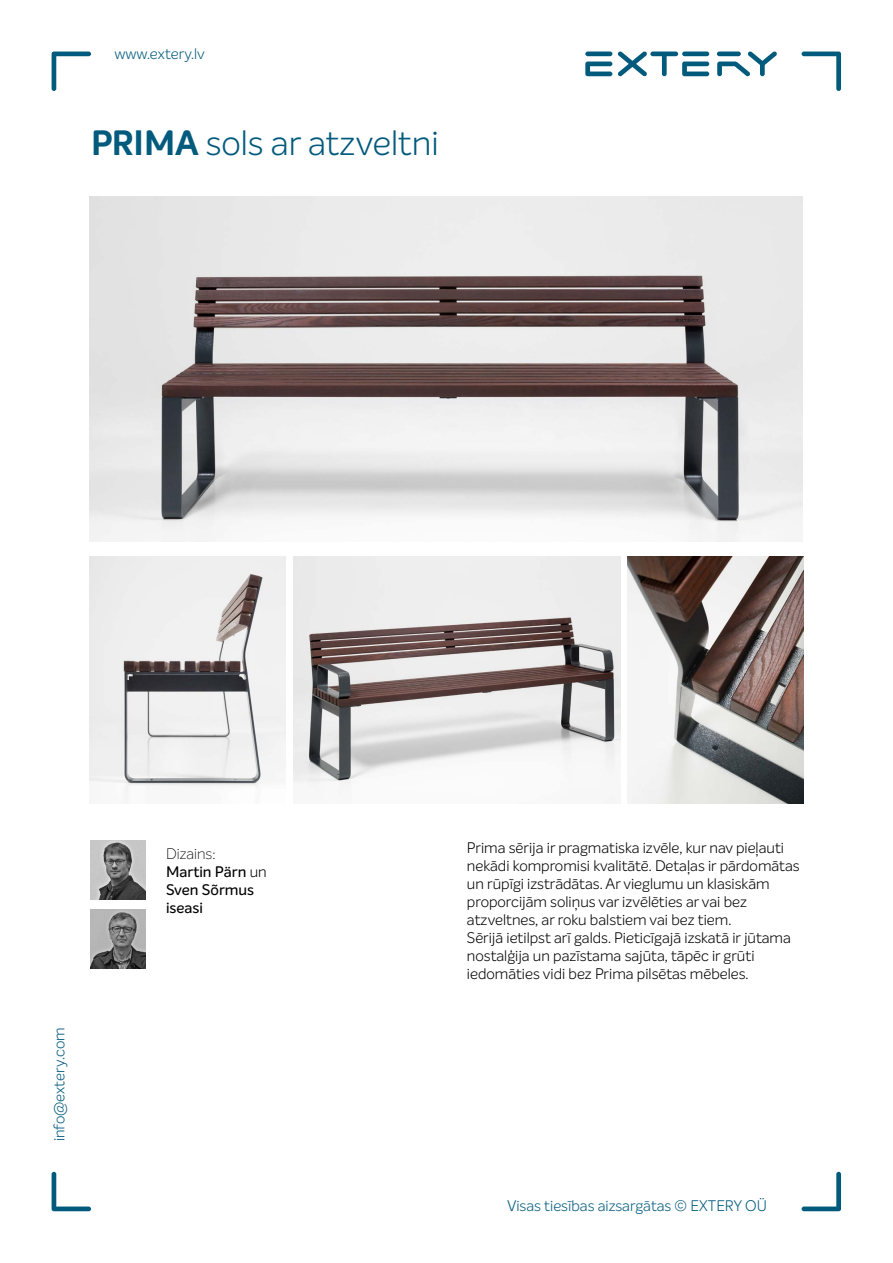
<style>
.page{position:relative;width:893px;height:1263px;background:#fff}
.page>*{position:absolute;margin:0;border:0;box-sizing:border-box;transform-origin:0 0}
.t1{font:300 34.5px "Intelo";color:#025a7c}
.t2{font:300 15px/18px "Intelo";color:#000}
.t3{font:300 15px "Intelo";color:#025a7c}
.t4{font:500 15px/18px "Intelo";color:#000}
.t5{font:300 15px "Intelo";color:#005a7c}
.s1{font-weight:700}
.s2{font-weight:100}
.s3{font-weight:300}
</style>
<div class="page">
<svg style="left:802px;top:52px;width:39px;height:39px"></svg>
<svg style="left:802px;top:1172px;width:39px;height:39px"></svg>
<svg style="left:52px;top:1172px;width:39px;height:39px"></svg>
<svg style="left:52px;top:52px;width:39px;height:39px"></svg>
<svg style="left:585px;top:51px;width:192px;height:26px"></svg>
<img style="left:90px;top:196px;width:712px;height:345px">
<img style="left:628px;top:556px;width:176px;height:247px">
<img style="left:294px;top:556px;width:327px;height:229px">
<img style="left:90px;top:556px;width:196px;height:236px">
<img style="left:90px;top:909px;width:56px;height:60px">
<img style="left:90px;top:841px;width:56px;height:59px">
<p class="t3" style="left:114px;top:45px;width:92px">www.extery.lv</p>
<h1 class="t1" style="left:91px;top:122px;width:349px"><span class="s1">PRIMA</span> sols ar atzveltni</h1>
<p class="t5" style="left:50px;top:1141px;width:116px;rotate:-90deg">info@extery.com</p>
<p class="t4" style="left:166px;top:845px;width:102px"><span class="s2">Dizains:<br></span>Martin Pärn <span class="s3">un<br></span>Sven Sõrmus iseasi</p>
<p class="t2" style="left:467px;top:839px;width:334px">Prima sērija ir pragmatiska izvēle, kur nav pieļauti nekādi kompromisi kvalitātē. Detaļas ir pārdomātas un rūpīgi izstrādātas. Ar vieglumu un klasiskām proporcijām soliņus var izvēlēties ar vai bez atzveltnes, ar roku balstiem vai bez tiem.<br>Sērijā ietilpst arī galds. Pieticīgajā izskatā ir jūtama nostalģija un pazīstama sajūta, tāpēc ir grūti iedomāties vidi bez Prima pilsētas mēbeles.</p>
<p class="t3" style="left:507px;top:1196px;width:261px">Visas tiesības aizsargātas © EXTERY OÜ</p>
</div>
